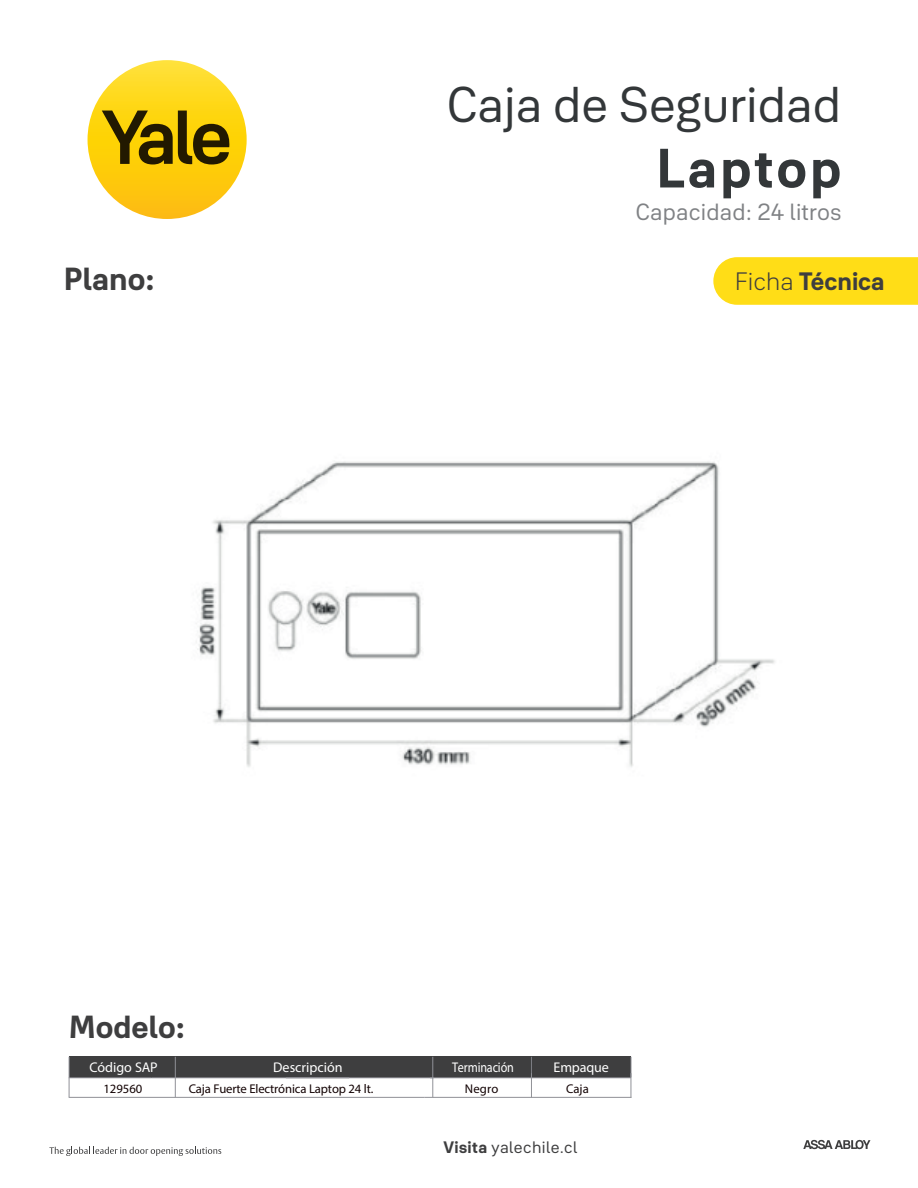
<style>
.page{position:relative;width:918px;height:1188px;background:#fff}
.page>*{position:absolute;margin:0;border:0;box-sizing:border-box;transform-origin:0 0}
.t1{font:700 54.45px "Yale Solis";letter-spacing:.055em;color:#333739}
.t2{font:49.5px "Yale Solis";color:#333739}
.t3{font:700 31.5px "Yale Solis";color:#3e3e3f}
.t4{font:700 24.75px "Yale Solis";color:#3e3e3f}
.t5{font:23.1px "Yale Solis";letter-spacing:.005em;color:#808285}
.t6{font:16.35px "Yale Solis";letter-spacing:.025em;color:#3e3e3f}
.t7{font:14.1px "Myriad Pro";letter-spacing:-.01em;color:#fff}
.t8{font:14.1px "Myriad Pro";letter-spacing:-.01em;color:#fff;scale:.86 1}
.t9{font:12.75px "Myriad Pro";letter-spacing:-.01em;color:#130304}
.s1{font-weight:300}
.s2{font-weight:700}
</style>
<div class="page">
<svg style="left:803px;top:1140px;width:67px;height:9px"></svg>
<svg style="left:49px;top:1147px;width:172px;height:9px"></svg>
<div style="left:69px;top:1057px;width:562px;height:21px;background:#3e3e3f"></div>
<hr style="left:69px;top:1077px;width:83px;height:1px;background:#909197">
<hr style="left:152px;top:1077px;width:197px;height:1px;background:#909197">
<hr style="left:286px;top:1077px;width:147px;height:1px;background:#909197">
<hr style="left:69px;top:1057px;width:1px;height:40px;background:#909197">
<hr style="left:175px;top:1057px;width:1px;height:41px;background:#909197">
<hr style="left:432px;top:1057px;width:1px;height:41px;background:#909197">
<svg style="left:531px;top:1057px;width:1px;height:40px"></svg>
<svg style="left:631px;top:1057px;width:1px;height:41px"></svg>
<hr style="left:69px;top:1097px;width:106px;height:1px;background:#909197">
<hr style="left:175px;top:1097px;width:249px;height:1px;background:#909197">
<hr style="left:433px;top:1097px;width:98px;height:1px;background:#909197">
<hr style="left:531px;top:1097px;width:100px;height:1px;background:#909197">
<hr style="left:430px;top:1077px;width:100px;height:1px;background:#909197">
<hr style="left:530px;top:1077px;width:101px;height:1px;background:#909197">
<div style="left:713px;top:257px;width:205px;height:48px;background:#ffdd17"></div>
<svg style="left:88px;top:60px;width:159px;height:159px;background:#fdd017"></svg>
<svg style="left:102px;top:111px;width:127px;height:54px;background:#9a7e04"></svg>
<img style="left:196px;top:461px;width:579px;height:306px">
<h3 class="t3" style="left:64px;top:260px;width:93px">Plano:</h3>
<h2 class="t2" style="left:446px;top:76px;width:396px">Caja de Seguridad</h2>
<h1 class="t1" style="left:656px;top:135px;width:187px">Laptop</h1>
<h3 class="t5" style="left:636px;top:199px;width:207px">Capacidad: 24 litros</h3>
<h3 class="t4" style="left:734px;top:267px;width:152px"><span class="s1">Ficha</span> Técnica</h3>
<h3 class="t3" style="left:69px;top:1008px;width:118px">Modelo:</h3>
<p class="t7" style="left:89px;top:1059px;width:70px">Código SAP</p>
<p class="t7" style="left:273px;top:1059px;width:71px">Descripción</p>
<p class="t7" style="left:554px;top:1059px;width:57px">Empaque</p>
<p class="t9" style="left:103px;top:1081px;width:41px">129560</p>
<p class="t9" style="left:189px;top:1081px;width:186px">Caja Fuerte Electrónica Laptop 24 lt.</p>
<p class="t9" style="left:465px;top:1081px;width:35px">Negro</p>
<p class="t9" style="left:566px;top:1081px;width:24px">Caja</p>
<p class="t8" style="left:452px;top:1059px;width:73px">Terminación</p>
<p class="t6" style="left:444px;top:1138px;width:135px"><span class="s2">Visita</span> yalechile.cl</p>
</div>
